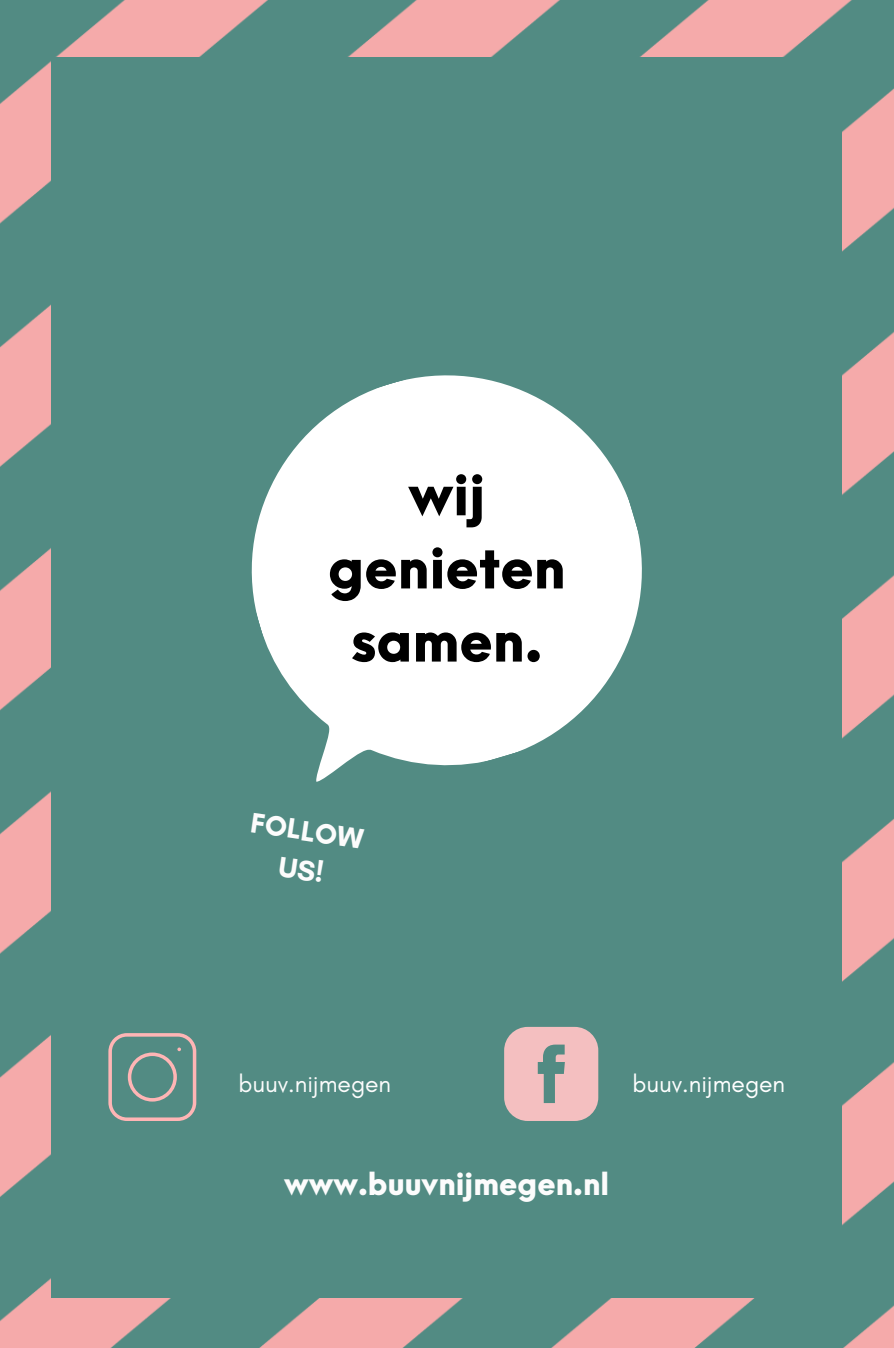
<style>
.page{position:relative;width:894px;height:1348px;background:#fff}
.page>*{position:absolute;margin:0;border:0;box-sizing:border-box;transform-origin:0 0}
.t1{font:800 52.5px/73.2px "Arca Majora 3";color:#000;text-align:center}
.t2{font:800 28.8px "Arca Majora 3";color:#fcfcfc}
.t3{font:700 28.8px/39.5px "Glacial Indifference";color:#fcfcfc;text-align:center}
.t4{font:24.6px "Glacial Indifference";color:#fcfcfc}
.t5{font:24.6px "Glacial Indifference";color:#fff}
</style>
<div class="page">
<img style="left:0;top:0;width:893px;height:1348px">
<div style="left:51px;top:57px;width:790px;height:1240px;background:#528b83"></div>
<svg style="left:251px;top:375px;width:391px;height:407px;fill:#fff"></svg>
<svg style="left:108px;top:1033px;width:88px;height:88px"></svg>
<svg style="left:504px;top:1027px;width:94px;height:94px"></svg>
<p class="t1" style="left:328px;top:462px;width:239px">wij genieten samen.</p>
<p class="t3" style="left:253px;top:803px;width:115px;rotate:8deg">FOLLOW<br>US!</p>
<h2 class="t4" style="left:238px;top:1068px;width:154px">buuv.nijmegen</h2>
<p class="t5" style="left:632px;top:1068px;width:154px">buuv.nijmegen</p>
<h1 class="t2" style="left:284px;top:1169px;width:326px">www.buuvnijmegen.nl</h1>
</div>
